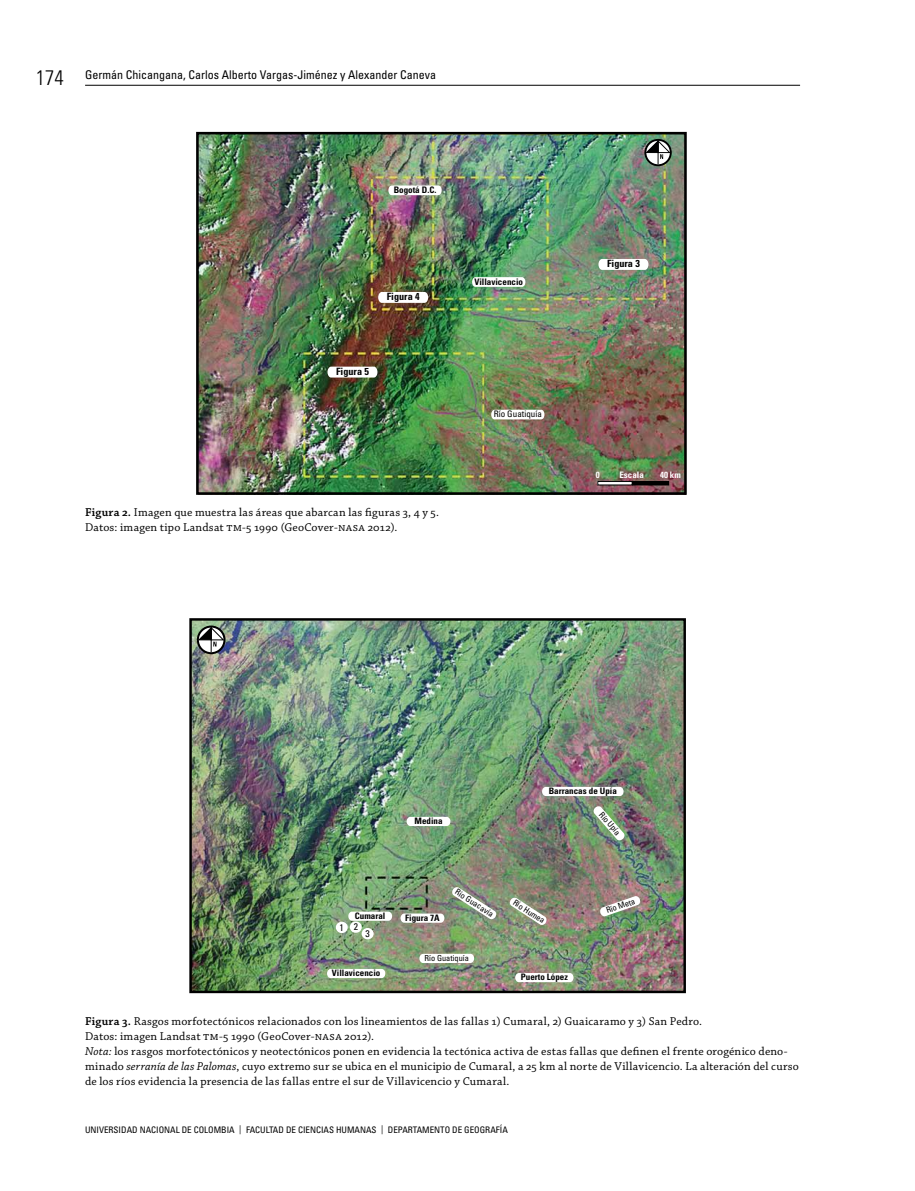
<style>
.page{position:relative;width:915px;height:1191px;background:#fff}
.page>*{position:absolute;margin:0;border:0;box-sizing:border-box;transform-origin:0 0}
.t1{font:300 condensed 21px "Univers LT Std";color:#000}
.t2{font:12px/15px "Chaparral Pro";letter-spacing:.015em;color:#000}
.t3{font:condensed 12px "Univers LT Std";color:#000}
.t4{font:700 condensed 10.05px "Univers LT Std";color:#000}
.t5{font:condensed 9.6px "Univers LT Std";color:#000}
.t6{font:condensed 9px "Univers LT Std";color:#000}
.t7{font:700 condensed 9px "Univers LT Std";color:#000}
.t8{font:700 condensed 8.85px "Univers LT Std";color:#000}
.t9{font:700 condensed 8.85px "Univers LT Std";color:#fff}
.t10{font:condensed 8.25px "Univers LT Std";letter-spacing:-.005em;color:#000}
.s1{font-weight:600}
.s2{font-style:italic}
</style>
<div class="page">
<hr style="left:85px;top:85px;width:714px;height:1px;background:#000">
<img style="left:200px;top:136px;width:482px;height:355px">
<div style="left:597px;top:481px;width:35px;height:4px;border:1px solid #000"></div>
<div style="left:632px;top:481px;width:36px;height:4px;border:1px solid #000"></div>
<div style="left:196px;top:132px;width:490px;height:363px;border:3px solid #000"></div>
<svg style="left:644px;top:139px;width:27px;height:27px"></svg>
<svg style="left:491px;top:410px;width:53px;height:9px"></svg>
<svg style="left:472px;top:277px;width:53px;height:10px"></svg>
<svg style="left:388px;top:185px;width:53px;height:10px"></svg>
<svg style="left:327px;top:366px;width:50px;height:11px"></svg>
<svg style="left:378px;top:292px;width:50px;height:11px"></svg>
<svg style="left:598px;top:259px;width:50px;height:11px"></svg>
<img style="left:192px;top:621px;width:490px;height:369px">
<svg style="left:197px;top:625px;width:28px;height:29px"></svg>
<div style="left:189px;top:618px;width:496px;height:375px;border:2px solid #000"></div>
<svg style="left:542px;top:787px;width:81px;height:9px"></svg>
<svg style="left:327px;top:969px;width:58px;height:9px"></svg>
<svg style="left:515px;top:973px;width:58px;height:9px"></svg>
<svg style="left:406px;top:817px;width:44px;height:9px"></svg>
<svg style="left:400px;top:913px;width:44px;height:9px"></svg>
<svg style="left:348px;top:911px;width:44px;height:9px"></svg>
<svg style="left:592px;top:806px;width:33px;height:34px"></svg>
<svg style="left:509px;top:897px;width:38px;height:28px"></svg>
<svg style="left:599px;top:895px;width:41px;height:22px"></svg>
<svg style="left:451px;top:886px;width:45px;height:34px"></svg>
<svg style="left:419px;top:953px;width:55px;height:10px"></svg>
<div style="left:335px;top:921px;width:12px;height:12px;background:#fff;border-radius:50%"></div>
<div style="left:349px;top:921px;width:12px;height:11px;background:#fff;border-radius:50%"></div>
<div style="left:361px;top:928px;width:12px;height:11px;background:#fff;border-radius:50%"></div>
<h1 class="t1" style="left:36px;top:65px;width:29px">174</h1>
<p class="t3" style="left:85px;top:67px;width:352px">Germán Chicangana, Carlos Alberto Vargas-Jiménez y Alexander Caneva</p>
<p class="t7" style="left:393px;top:184px;width:44px">Bogotá D.C.</p>
<p class="t4" style="left:386px;top:290px;width:34px">Figura 4</p>
<p class="t4" style="left:336px;top:365px;width:34px">Figura 5</p>
<p class="t2" style="left:85px;top:505px;width:355px"><span class="s1">Figura 2.</span> Imagen que muestra las áreas que abarcan las figuras 3, 4 y 5.<br>Datos: imagen tipo Landsat TM-5 1990 (GeoCover-NASA 2012).</p>
<p class="t7" style="left:474px;top:276px;width:50px">Villavicencio</p>
<p class="t6" style="left:493px;top:408px;width:50px">Río Guatiquía</p>
<p class="t4" style="left:607px;top:258px;width:34px">Figura 3</p>
<p class="t9" style="left:595px;top:470px;width:5px">0</p>
<p class="t9" style="left:619px;top:470px;width:26px">Escala</p>
<p class="t9" style="left:659px;top:470px;width:22px">40 km</p>
<p class="t8" style="left:414px;top:815px;width:29px">Medina</p>
<p class="t8" style="left:548px;top:785px;width:69px">Barrancas de Upía</p>
<p class="t10" style="left:604px;top:809px;width:29px;rotate:49deg">Río Upía</p>
<p class="t10" style="left:458px;top:886px;width:45px;rotate:33deg">Río Guacavía</p>
<p class="t10" style="left:424px;top:952px;width:46px">Río Guatiquía</p>
<p class="t8" style="left:355px;top:910px;width:32px">Cumaral</p>
<p class="t8" style="left:405px;top:912px;width:36px">Figura 7A</p>
<p class="t5" style="left:339px;top:921px;width:20px">1 2</p>
<p class="t5" style="left:365px;top:927px;width:6px">3</p>
<p class="t8" style="left:332px;top:967px;width:50px">Villavicencio</p>
<p class="t10" style="left:516px;top:897px;width:38px;rotate:33deg">Río Humea</p>
<p class="t10" style="left:604px;top:905px;width:32px;rotate:-19deg">Río Meta</p>
<p class="t8" style="left:520px;top:971px;width:48px">Puerto López</p>
<p class="t2" style="left:85px;top:1014px;width:715px"><span class="s1">Figura 3.</span> Rasgos morfotectónicos relacionados con los lineamientos de las fallas 1) Cumaral, 2) Guaicaramo y 3) San Pedro.<br>Datos: imagen Landsat TM-5 1990 (GeoCover-NASA 2012).<br><span class="s2">Nota:</span> los rasgos morfotectónicos y neotectónicos ponen en evidencia la tectónica activa de estas fallas que definen el frente orogénico deno&shy;minado <span class="s2">serranía de las Palomas</span>, cuyo extremo sur se ubica en el municipio de Cumaral, a 25 km al norte de Villavicencio. La alteración del curso de los ríos evidencia la presencia de las fallas entre el sur de Villavicencio y Cumaral.</p>
<p class="t6" style="left:85px;top:1124px;width:424px">UNIVERSIDAD NACIONAL DE COLOMBIA | FACULTAD DE CIENCIAS HUMANAS | DEPARTAMENTO DE GEOGRAFÍA</p>
</div>
